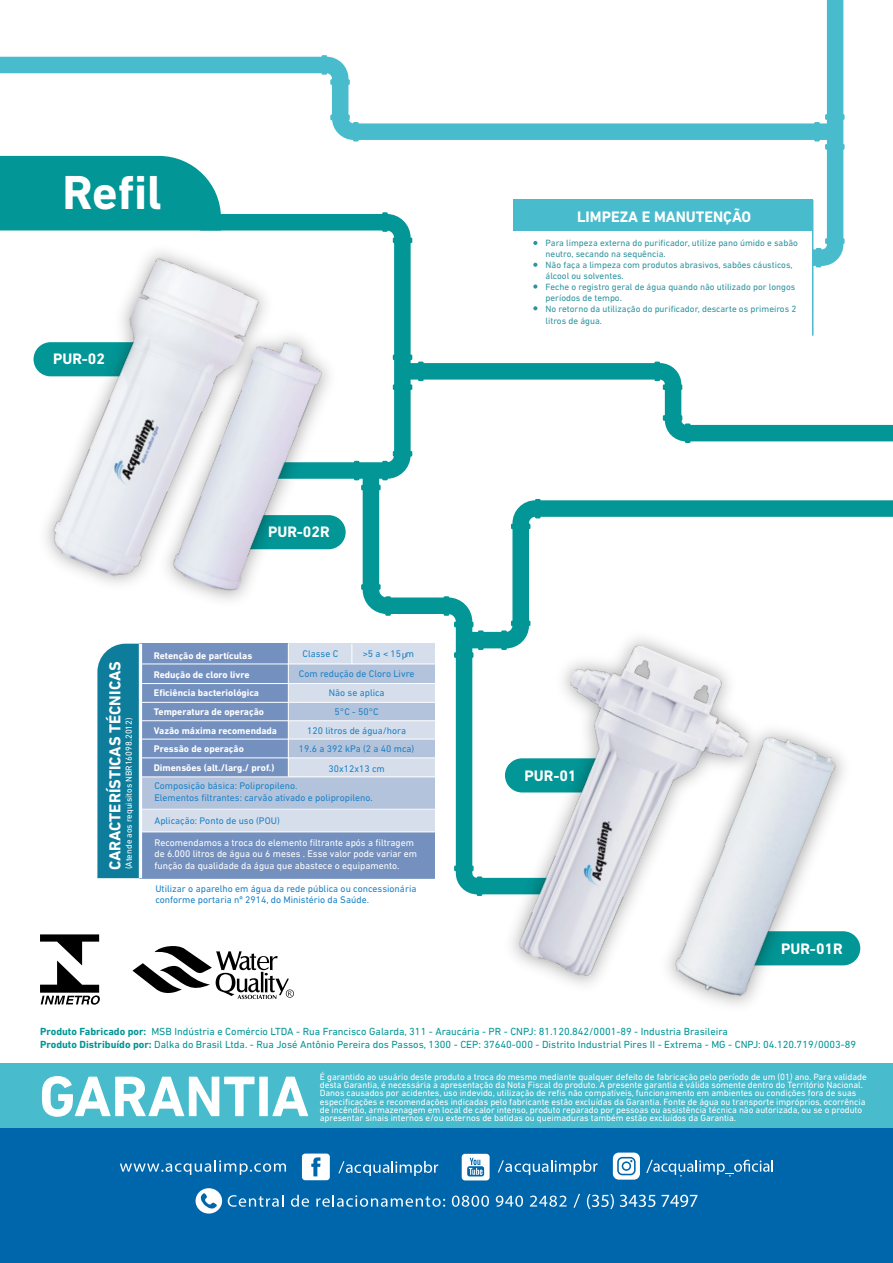
<style>
.page{position:relative;width:893px;height:1263px;background:#fff}
.page>*{position:absolute;margin:0;border:0;box-sizing:border-box;transform-origin:0 0}
.t1{font:700 58.05px "DIN Next LT Pro";color:#fff}
.t2{font:700 48.6px "DIN Next LT Pro";color:#fff}
.t3{font:700 16.2px "DIN Next LT Pro";color:#fff}
.t4{font:700 15.45px "DIN Next LT Pro";color:#fff}
.t5{font:10.5px/12.6px "DIN Next LT Pro";color:#029696}
.t6{font:9.75px/11.7px "DIN Next LT Pro";color:#1c82c5;text-align:center}
.t7{font:700 9.75px/18.6px "DIN Next LT Pro";color:#fff}
.t8{font:9.75px/11.7px "DIN Next LT Pro";color:#fff}
.t9{font:9.3px/8.2px "DIN Next LT Pro";letter-spacing:-.005em;color:#fff}
.t10{font:9.3px/11.1px "DIN Next LT Pro";color:#2e939e}
.t11{font:8.85px "DIN Next LT Pro";color:#fff}
.s1{font-weight:700}
</style>
<div class="page">
<svg style="left:533px;top:241px;width:4px;height:4px"></svg>
<svg style="left:533px;top:263px;width:4px;height:4px"></svg>
<svg style="left:533px;top:284px;width:4px;height:5px"></svg>
<svg style="left:533px;top:306px;width:4px;height:4px"></svg>
<div style="left:513px;top:200px;width:300px;height:31px;background:#48bbcd"></div>
<hr style="left:812px;top:200px;width:1px;height:136px;background:#48bbcd">
<svg style="left:761px;top:0;width:84px;height:274px"></svg>
<svg style="left:0;top:48px;width:845px;height:100px"></svg>
<div style="left:140px;top:644px;width:295px;height:234px;background:#d6deec"></div>
<div style="left:288px;top:739px;width:147px;height:19px;background:#b4c3dc"></div>
<div style="left:140px;top:777px;width:295px;height:32px;background:#b4c3dc"></div>
<div style="left:139px;top:832px;width:296px;height:46px;background:#7490bf"></div>
<div style="left:288px;top:702px;width:147px;height:19px;background:#b4c3dc"></div>
<div style="left:288px;top:664px;width:147px;height:19px;background:#b4c3dc"></div>
<div style="left:140px;top:644px;width:148px;height:133px;background:#7490bf"></div>
<hr style="left:288px;top:644px;width:1px;height:133px;background:#fff">
<svg style="left:352px;top:644px;width:1px;height:20px"></svg>
<hr style="left:140px;top:664px;width:295px;height:1px;background:#fff">
<hr style="left:140px;top:683px;width:295px;height:1px;background:#fff">
<hr style="left:140px;top:702px;width:295px;height:1px;background:#fff">
<hr style="left:140px;top:720px;width:295px;height:1px;background:#fff">
<hr style="left:140px;top:739px;width:295px;height:1px;background:#fff">
<hr style="left:140px;top:758px;width:295px;height:1px;background:#fff">
<hr style="left:140px;top:777px;width:295px;height:1px;background:#fff">
<hr style="left:140px;top:809px;width:295px;height:1px;background:#fff">
<hr style="left:140px;top:832px;width:295px;height:1px;background:#fff">
<div style="left:97px;top:644px;width:42px;height:234px;background:#0d7d9b"></div>
<hr style="left:139px;top:644px;width:3px;height:234px;background:#fff">
<svg style="left:184px;top:214px;width:229px;height:266px"></svg>
<div style="left:382px;top:212px;width:6px;height:20px;background:#029696"></div>
<div style="left:393px;top:238px;width:19px;height:5px;background:#029696"></div>
<div style="left:393px;top:451px;width:19px;height:6px;background:#029696"></div>
<svg style="left:393px;top:354px;width:19px;height:6px"></svg>
<div style="left:0;top:156px;width:221px;height:74px;background:#029696"></div>
<img style="left:33px;top:235px;width:250px;height:131px">
<img style="left:35px;top:256px;width:227px;height:328px">
<img style="left:151px;top:321px;width:194px;height:279px">
<img style="left:167px;top:333px;width:163px;height:264px">
<svg style="left:354px;top:454px;width:112px;height:437px"></svg>
<img style="left:466px;top:657px;width:263px;height:328px">
<img style="left:636px;top:702px;width:225px;height:303px">
<svg style="left:448px;top:492px;width:445px;height:165px"></svg>
<svg style="left:384px;top:355px;width:509px;height:95px"></svg>
<div style="left:0;top:1063px;width:893px;height:148px;background:#48bbcd"></div>
<div style="left:0;top:1129px;width:893px;height:134px;background:#0066ac"></div>
<svg style="left:196px;top:1188px;width:26px;height:25px"></svg>
<svg style="left:228px;top:1195px;width:56px;height:12px"></svg>
<svg style="left:291px;top:1195px;width:18px;height:12px"></svg>
<svg style="left:316px;top:1195px;width:129px;height:12px"></svg>
<svg style="left:452px;top:1195px;width:37px;height:12px"></svg>
<svg style="left:496px;top:1195px;width:27px;height:12px"></svg>
<svg style="left:530px;top:1195px;width:37px;height:12px"></svg>
<svg style="left:587px;top:1194px;width:27px;height:15px"></svg>
<svg style="left:620px;top:1195px;width:35px;height:12px"></svg>
<svg style="left:662px;top:1195px;width:35px;height:12px"></svg>
<svg style="left:573px;top:1194px;width:7px;height:14px"></svg>
<svg style="left:120px;top:1160px;width:166px;height:15px"></svg>
<svg style="left:462px;top:1154px;width:28px;height:26px"></svg>
<svg style="left:498px;top:1160px;width:100px;height:15px"></svg>
<svg style="left:302px;top:1153px;width:28px;height:27px"></svg>
<svg style="left:338px;top:1161px;width:100px;height:15px"></svg>
<svg style="left:613px;top:1152px;width:27px;height:27px"></svg>
<svg style="left:646px;top:1160px;width:127px;height:15px"></svg>
<svg style="left:132px;top:946px;width:162px;height:53px"></svg>
<svg style="left:40px;top:934px;width:60px;height:71px"></svg>
<svg style="left:403px;top:653px;width:3px;height:6px"></svg>
<h2 class="t2" style="left:63px;top:164px;width:101px">Refil</h2>
<h3 class="t4" style="left:53px;top:350px;width:53px">PUR-02</h3>
<h3 class="t4" style="left:268px;top:523px;width:63px">PUR-02R</h3>
<h3 class="t3" style="left:106px;top:870px;width:211px;rotate:-90deg">CARACTERÍSTICAS TÉCNICAS</h3>
<p class="t11" style="left:124px;top:869px;width:153px;rotate:-90deg">(Atende aos requisitos NBR16098.2012)</p>
<p class="t7" style="left:154px;top:646px;width:125px">Retenção de partículas<br>Redução de cloro livre<br>Eficiência bacteriológica<br>Temperatura de operação<br>Vazão máxima recomendada<br>Pressão de operação<br>Dimensões (alt./larg./ prof.)</p>
<p class="t6" style="left:303px;top:648px;width:37px">Classe C</p>
<p class="t6" style="left:363px;top:648px;width:53px">&gt;5 a &lt; 15 m</p>
<p class="t6" style="left:299px;top:668px;width:117px">Com redução de Cloro Livre</p>
<p class="t6" style="left:329px;top:687px;width:57px">Não se aplica</p>
<p class="t6" style="left:307px;top:701px;width:100px;line-height:19.5px">5°C - 50°C<br>120 litros de água/hora</p>
<p class="t6" style="left:299px;top:738px;width:117px;line-height:20.2px">19.6 a 392 kPa (2 a 40 mca)<br>30x12x13 cm</p>
<p class="t6" style="left:154px;top:780px;width:220px;text-align:left">Composição básica: Polipropileno.<br>Elementos filtrantes: carvão ativado e polipropileno.</p>
<p class="t6" style="left:154px;top:815px;width:127px">Aplicação: Ponto de uso (POU)</p>
<p class="t8" style="left:154px;top:836px;width:264px">Recomendamos a troca do elemento filtrante após a filtragem de 6.000 litros de água ou 6 meses . Esse valor pode variar em</p>
<p class="t8" style="left:154px;top:860px;width:247px">função da qualidade da água que abastece o equipamento.</p>
<p class="t6" style="left:155px;top:882px;width:263px;text-align:left">Utilizar o aparelho em água da rede pública ou concessionária conforme portaria nº 2914, do Ministério da Saúde.</p>
<h3 class="t4" style="left:577px;top:207px;width:176px">LIMPEZA E MANUTENÇÃO</h3>
<p class="t10" style="left:546px;top:237px;width:254px">Para limpeza externa do purificador, utilize pano úmido e sabão neutro, secando na sequência.<br>Não faça a limpeza com produtos abrasivos, sabões cáusticos, álcool ou solventes.<br>Feche o registro geral de água quando não utilizado por longos períodos de tempo.<br>No retorno da utilização do purificador, descarte os primeiros 2 litros de água.</p>
<h3 class="t4" style="left:525px;top:766px;width:53px">PUR-01</h3>
<h3 class="t4" style="left:781px;top:939px;width:63px">PUR-01R</h3>
<p class="t5" style="left:40px;top:1025px;width:818px"><span class="s1">Produto Fabricado por:</span> MSB Indústria e Comércio LTDA - Rua Francisco Galarda, 311 - Araucária - PR - CNPJ: 81.120.842/0001-89 - Industria Brasileira<br><span class="s1">Produto Distribuído por:</span> Dalka do Brasil Ltda. - Rua José Antônio Pereira dos Passos, 1300 - CEP: 37640-000 - Distrito Industrial Pires II - Extrema - MG - CNPJ: 04.120.719/0003-89</p>
<h1 class="t1" style="left:39px;top:1062px;width:271px">GARANTIA</h1>
<p class="t9" style="left:320px;top:1072px;width:548px">É garantido ao usuário deste produto a troca do mesmo mediante qualquer defeito de fabricação pelo período de um (01) ano. Para validade desta Garantia, é necessária a apresentação da Nota Fiscal do produto. A presente garantia é válida somente dentro do Território Nacional.<br>Danos causados por acidentes, uso indevido, utilização de refis não compatíveis, funcionamento em ambientes ou condições fora de suas especificações e recomendações indicadas pelo fabricante estão excluídas da Garantia. Fonte de água ou transporte impróprios, ocorrência de incêndio, armazenagem em local de calor intenso, produto reparado por pessoas ou assistência técnica não autorizada, ou se o produto apresentar sinais internos e/ou externos de batidas ou queimaduras também estão excluídos da Garantia.</p>
</div>
